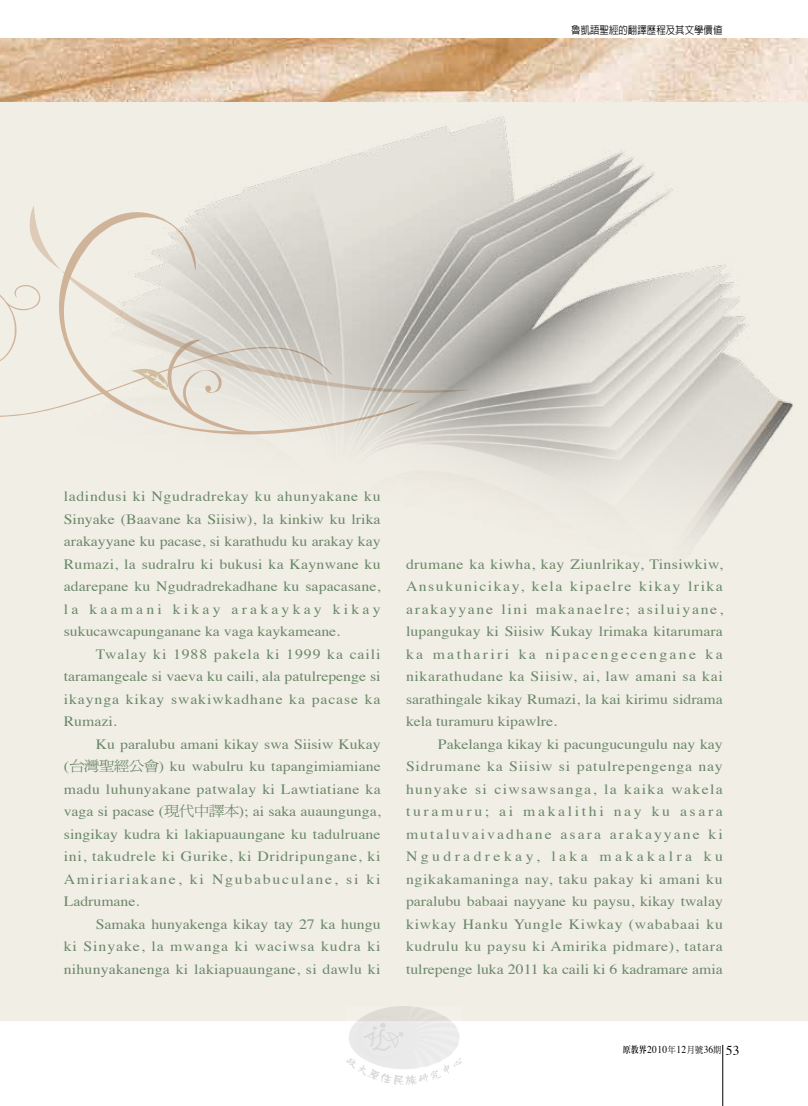
<style>
.page{position:relative;width:808px;height:1106px;background:#fff}
.page>*{position:absolute;margin:0;border:0;box-sizing:border-box;transform-origin:0 0}
.t1{font:14.1px "Times";color:#6a8768;scale:1.11 1}
.t2{font:14.1px "Times";letter-spacing:.025em;color:#6a8768;scale:1.11 1}
.t3{font:14.1px "Times";letter-spacing:.005em;color:#6a8768;scale:1.11 1}
.t4{font:14.1px "Times";letter-spacing:.06em;color:#6a8768;scale:1.11 1}
.t5{font:14.1px "Times";letter-spacing:.05em;color:#6a8768;scale:1.11 1}
.t6{font:14.1px "Times";letter-spacing:.11em;color:#6a8768;scale:1.11 1}
.t7{font:14.1px "Times";letter-spacing:.095em;color:#6a8768;scale:1.11 1}
.t8{font:14.1px "Times";letter-spacing:.085em;color:#6a8768;scale:1.11 1}
.t9{font:14.1px "Times";letter-spacing:.13em;color:#6a8768;scale:1.11 1}
.t10{font:14.1px "Times";letter-spacing:.15em;color:#6a8768;scale:1.11 1}
.t11{font:14.1px "Times";letter-spacing:.165em;color:#6a8768;scale:1.11 1}
.t12{font:14.1px "Times";letter-spacing:.215em;color:#6a8768;scale:1.11 1}
.t13{font:14.1px "Times";letter-spacing:.2em;color:#6a8768;scale:1.11 1}
.t14{font:10.5px "Times";letter-spacing:.05em;color:#000;scale:.9 1}
.t15{font:500 10.5px "AR Hei B5";color:#000;scale:.9 1}
.s1{font-family:"DF Ming Std W5"}
.s2{font-family:"AR Ming B5";font-weight:800;font-size:9px}
.s3{font-family:"DF Ming Std W5";font-size:9px}
.s4{font-size:13.5px}
</style>
<div class="page">
<div style="left:0;top:42px;width:808px;height:978px;background:#f1eee6"></div>
<img style="left:0;top:39px;width:808px;height:62px">
<hr style="left:722px;top:1044px;width:1px;height:62px;background:#000">
<img style="left:43px;top:99px;width:765px;height:439px">
<svg style="left:422px;top:206px;width:49px;height:187px;background:#b9b6b0"></svg>
<svg style="left:41px;top:204px;width:381px;height:237px"></svg>
<svg style="left:0;top:271px;width:332px;height:149px"></svg>
<svg style="left:0;top:206px;width:41px;height:129px"></svg>
<svg style="left:131px;top:337px;width:128px;height:98px"></svg>
<img style="left:347px;top:1006px;width:114px;height:78px">
<p class="t15" style="left:571px;top:25px;width:170px">魯凱語聖經的翻譯歷程及其文學價值</p>
<p class="t2" style="left:64px;top:483px;width:287px">ladindusi ki Ngudradrekay ku ahunyakane ku</p>
<p class="t3" style="left:64px;top:506px;width:287px">Sinyake (Baavane ka Siisiw), la kinkiw ku lrika</p>
<p class="t1" style="left:64px;top:528px;width:287px">arakayyane ku pacase, si karathudu ku arakay kay</p>
<p class="t2" style="left:64px;top:551px;width:287px">Rumazi, la sudralru ki bukusi ka Kaynwane ku</p>
<p class="t3" style="left:64px;top:573px;width:287px">adarepane ku Ngudradrekadhane ku sapacasane,</p>
<p class="t13" style="left:64px;top:596px;width:287px">la kaamani kikay arakaykay kikay</p>
<p class="t1" style="left:64px;top:618px;width:251px">sukucawcapunganane ka vaga kaykameane.</p>
<p class="t4" style="left:96px;top:641px;width:258px">Twalay ki 1988 pakela ki 1999 ka caili</p>
<p class="t1" style="left:64px;top:663px;width:287px">taramangeale si vaeva ku caili, ala patulrepenge si</p>
<p class="t4" style="left:64px;top:686px;width:287px">ikaynga kikay swakiwkadhane ka pacase ka</p>
<p class="t2" style="left:64px;top:708px;width:49px">Rumazi.</p>
<p class="t1" style="left:96px;top:731px;width:258px">Ku paralubu amani kikay swa Siisiw Kukay</p>
<p class="t3" style="left:64px;top:753px;width:287px">(<span class="s1">台灣聖經公會</span>) ku wabulru ku tapangimiamiane</p>
<p class="t2" style="left:64px;top:776px;width:287px">madu luhunyakane patwalay ki Lawtiatiane ka</p>
<p class="t1" style="left:64px;top:798px;width:287px">vaga si pacase (<span class="s1">現代中譯本</span>); ai saka auaungunga,</p>
<p class="t2" style="left:64px;top:821px;width:287px">singikay kudra ki lakiapuaungane ku tadulruane</p>
<p class="t2" style="left:64px;top:843px;width:287px">ini, takudrele ki Gurike, ki Dridripungane, ki</p>
<p class="t6" style="left:64px;top:866px;width:287px">Amiriariakane, ki Ngubabuculane, si ki</p>
<p class="t1" style="left:64px;top:888px;width:70px">Ladrumane.</p>
<p class="t1" style="left:96px;top:911px;width:258px">Samaka hunyakenga kikay tay 27 ka hungu</p>
<p class="t4" style="left:64px;top:933px;width:287px">ki Sinyake, la mwanga ki waciwsa kudra ki</p>
<p class="t2" style="left:64px;top:956px;width:287px">nihunyakanenga ki lakiapuaungane, si dawlu ki</p>
<p class="t2" style="left:406px;top:551px;width:287px">drumane ka kiwha, kay Ziunlrikay, Tinsiwkiw,</p>
<p class="t7" style="left:406px;top:573px;width:287px">Ansukunicikay, kela kipaelre kikay lrika</p>
<p class="t6" style="left:406px;top:596px;width:287px">arakayyane lini makanaelre; asiluiyane,</p>
<p class="t3" style="left:406px;top:618px;width:287px">lupangukay ki Siisiw Kukay lrimaka kitarumara</p>
<p class="t10" style="left:406px;top:641px;width:287px">ka mathariri ka nipacengecengane ka</p>
<p class="t2" style="left:406px;top:663px;width:287px">nikarathudane ka Siisiw, ai, law amani sa kai</p>
<p class="t1" style="left:406px;top:686px;width:287px">sarathingale kikay Rumazi, la kai kirimu sidrama</p>
<p class="t1" style="left:406px;top:708px;width:137px">kela turamuru kipawlre.</p>
<p class="t1" style="left:438px;top:731px;width:258px">Pakelanga kikay ki pacungucungulu nay kay</p>
<p class="t5" style="left:406px;top:753px;width:287px">Sidrumane ka Siisiw si patulrepengenga nay</p>
<p class="t8" style="left:406px;top:776px;width:287px">hunyake si ciwsawsanga, la kaika wakela</p>
<p class="t11" style="left:406px;top:798px;width:287px">turamuru; ai makalithi nay ku asara</p>
<p class="t9" style="left:406px;top:821px;width:287px">mutaluvaivadhane asara arakayyane ki</p>
<p class="t12" style="left:406px;top:843px;width:287px">Ngudradrekay, laka makakalra ku</p>
<p class="t2" style="left:406px;top:866px;width:287px">ngikakamaninga nay, taku pakay ki amani ku</p>
<p class="t1" style="left:406px;top:888px;width:287px">paralubu babaai nayyane ku paysu, kikay twalay</p>
<p class="t5" style="left:406px;top:911px;width:287px">kiwkay Hanku Yungle Kiwkay (wababaai ku</p>
<p class="t2" style="left:406px;top:933px;width:287px">kudrulu ku paysu ki Amirika pidmare), tatara</p>
<p class="t1" style="left:406px;top:955px;width:287px">tulrepenge luka 2011 ka caili ki 6 kadramare amia</p>
<p class="t14" style="left:623px;top:1039px;width:131px"><span class="s2">原教界</span>2010<span class="s3">年</span>12<span class="s3">月號</span>36<span class="s3">期</span> <span class="s4">53</span></p>
</div>
